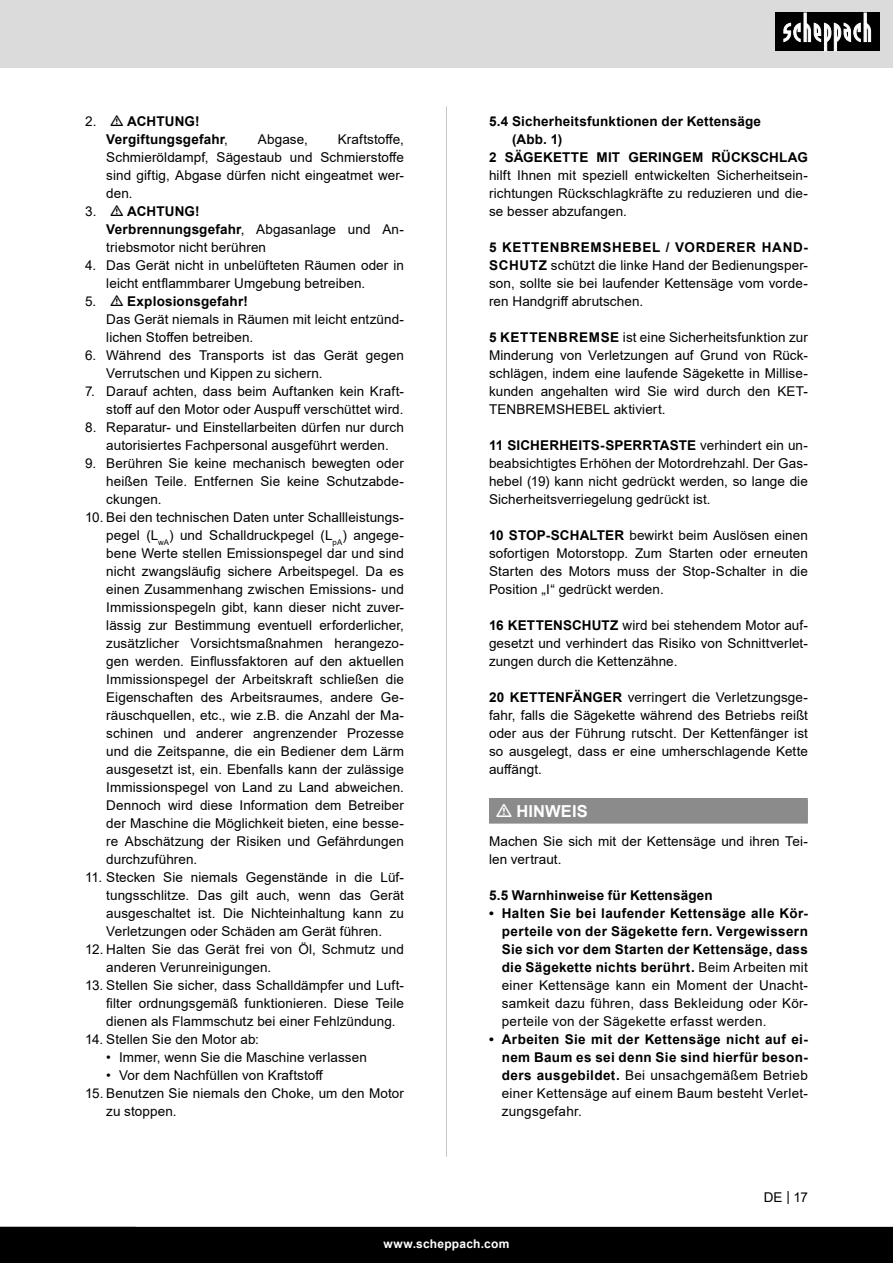
<style>
.page{position:relative;width:893px;height:1263px;background:#fff}
.page>*{position:absolute;margin:0;border:0;box-sizing:border-box;transform-origin:0 0}
.t1{font:700 16.5px "Arial";letter-spacing:.01em;color:#fff}
.t2{font:13.5px/18px "Arial";letter-spacing:.005em;color:#000;text-align:justify}
.t3{font:700 13.5px/18px "Arial";letter-spacing:.02em;color:#000;text-align:justify}
.t4{font:700 12px "Arial";letter-spacing:.02em;color:#fff}
.s1{font-weight:400}
.s2{font-weight:700}
</style>
<div class="page">
<div style="left:0;top:0;width:893px;height:67px;background:#dbdbdb"></div>
<div style="left:0;top:1227px;width:893px;height:36px;background:#000"></div>
<div style="left:775px;top:13px;width:105px;height:38px;background:#000"></div>
<svg style="left:783px;top:13px;width:88px;height:38px"></svg>
<hr style="left:446px;top:106px;width:1px;height:1051px;background:#c7c7c7">
<div style="left:490px;top:799px;width:317px;height:24px;background:#8b8b8b"></div>
<hr style="left:489px;top:798px;width:319px;height:2px;background:#8b8b8b">
<svg style="left:489px;top:800px;width:1px;height:22px"></svg>
<hr style="left:806px;top:800px;width:2px;height:22px;background:#8b8b8b">
<hr style="left:489px;top:822px;width:319px;height:2px;background:#8b8b8b">
<p class="t3" style="left:85px;top:112px;width:116px"><span class="s1">2.</span> ACHTUNG!</p>
<p class="t3" style="left:106px;top:130px;width:123px">Vergiftungsgefahr<span class="s1">,</span></p>
<p class="t2" style="left:258px;top:130px;width:52px">Abgase,</p>
<p class="t2" style="left:106px;top:130px;width:299px;text-indent:231px">Kraftstoffe, Schmieröldampf, Sägestaub und Schmierstoffe sind giftig, Abgase dürfen nicht eingeatmet wer&shy;den.</p>
<p class="t3" style="left:85px;top:202px;width:116px"><span class="s1">3.</span> ACHTUNG!</p>
<p class="t2" style="left:106px;top:220px;width:299px"><span class="s2">Verbrennungsgefahr</span>, Abgasanlage und An&shy;triebsmotor nicht berühren</p>
<p class="t2" style="left:106px;top:256px;width:299px;text-indent:-21px">4. Das Gerät nicht in unbelüfteten Räumen oder in leicht entflammbarer Umgebung betreiben.</p>
<p class="t3" style="left:85px;top:292px;width:164px"><span class="s1">5.</span> Explosionsgefahr!</p>
<p class="t2" style="left:106px;top:310px;width:299px">Das Gerät niemals in Räumen mit leicht entzünd&shy;lichen Stoffen betreiben.</p>
<p class="t2" style="left:106px;top:346px;width:299px;text-indent:-21px">6. Während des Transports ist das Gerät gegen<br>Verrutschen und Kippen zu sichern.</p>
<p class="t2" style="left:85px;top:382px;width:320px;text-align:right">7. Darauf achten, dass beim Auftanken kein Kraft&shy;stoff auf den Motor oder Auspuff verschüttet wird.</p>
<p class="t2" style="left:85px;top:418px;width:320px;text-align:center">8. Reparatur- und Einstellarbeiten dürfen nur durch autorisiertes Fachpersonal ausgeführt werden.</p>
<p class="t2" style="left:106px;top:454px;width:299px;text-indent:-21px">9. Berühren Sie keine mechanisch bewegten oder heißen Teile. Entfernen Sie keine Schutzabde&shy;ckungen.</p>
<p class="t2" style="left:106px;top:508px;width:299px;text-indent:-21px">10. Bei den technischen Daten unter Schallleistungs&shy;pegel (L<sub>wA</sub>) und Schalldruckpegel (L<sub>pA</sub>) angege&shy;bene Werte stellen Emissionspegel dar und sind nicht zwangsläufig sichere Arbeitspegel. Da es einen Zusammenhang zwischen Emissions- und Immissionspegeln gibt, kann dieser nicht zuver&shy;lässig zur Bestimmung eventuell erforderlicher, zusätzlicher Vorsichtsmaßnahmen herangezo&shy;gen werden. Einflussfaktoren auf den aktuellen Immissionspegel der Arbeitskraft schließen die Eigenschaften des Arbeitsraumes, andere Ge&shy;räuschquellen, etc., wie z.B. die Anzahl der Ma&shy;schinen und anderer angrenzender Prozesse und die Zeitspanne, die ein Bediener dem Lärm ausgesetzt ist, ein. Ebenfalls kann der zulässige Immissionspegel von Land zu Land abweichen.<br>Dennoch wird diese Information dem Betreiber der Maschine die Möglichkeit bieten, eine besse&shy;re Abschätzung der Risiken und Gefährdungen durchzuführen.</p>
<p class="t2" style="left:106px;top:868px;width:299px;text-indent:-21px">11. Stecken Sie niemals Gegenstände in die Lüf&shy;tungsschlitze. Das gilt auch, wenn das Gerät ausgeschaltet ist. Die Nichteinhaltung kann zu Verletzungen oder Schäden am Gerät führen.</p>
<p class="t2" style="left:106px;top:940px;width:299px;text-indent:-21px">12. Halten Sie das Gerät frei von Öl, Schmutz und anderen Verunreinigungen.</p>
<p class="t2" style="left:106px;top:976px;width:299px;text-indent:-21px">13. Stellen Sie sicher, dass Schalldämpfer und Luft&shy;filter ordnungsgemäß funktionieren. Diese Teile dienen als Flammschutz bei einer Fehlzündung.</p>
<p class="t2" style="left:85px;top:1030px;width:175px">14. Stellen Sie den Motor ab:</p>
<p class="t2" style="left:106px;top:1048px;width:262px">• Immer, wenn Sie die Maschine verlassen</p>
<p class="t2" style="left:106px;top:1066px;width:218px">• Vor dem Nachfüllen von Kraftstoff</p>
<p class="t2" style="left:106px;top:1084px;width:299px;text-indent:-21px">15. Benutzen Sie niemals den Choke, um den Motor zu stoppen.</p>
<p class="t3" style="left:512px;top:112px;width:251px;text-indent:-23px">5.4 Sicherheitsfunktionen der Kettensäge (Abb. 1)</p>
<p class="t2" style="left:489px;top:148px;width:320px"><span class="s2">2 SÄGEKETTE MIT GERINGEM RÜCKSCHLAG </span>hilft Ihnen mit speziell entwickelten Sicherheitsein&shy;richtungen Rückschlagkräfte zu reduzieren und die&shy;se besser abzufangen.</p>
<p class="t2" style="left:489px;top:238px;width:320px"><span class="s2">5 KETTENBREMSHEBEL / VORDERER HAND-SCHUTZ</span> schützt die linke Hand der Bedienungsper&shy;son, sollte sie bei laufender Kettensäge vom vorde&shy;ren Handgriff abrutschen.</p>
<p class="t2" style="left:489px;top:328px;width:320px"><span class="s2">5 KETTENBREMSE</span> ist eine Sicherheitsfunktion zur Minderung von Verletzungen auf Grund von Rück&shy;schlägen, indem eine laufende Sägekette in Millise&shy;kunden angehalten wird Sie wird durch den KET-TENBREMSHEBEL aktiviert.</p>
<p class="t2" style="left:489px;top:436px;width:320px"><span class="s2">11 SICHERHEITS-SPERRTASTE</span> verhindert ein un&shy;beabsichtigtes Erhöhen der Motordrehzahl. Der Gas&shy;hebel (19) kann nicht gedrückt werden, so lange die Sicherheitsverriegelung gedrückt ist.</p>
<p class="t2" style="left:489px;top:526px;width:320px"><span class="s2">10 STOP-SCHALTER</span> bewirkt beim Auslösen einen sofortigen Motorstopp. Zum Starten oder erneuten Starten des Motors muss der Stop-Schalter in die Position „I“ gedrückt werden.</p>
<p class="t2" style="left:489px;top:616px;width:320px"><span class="s2">16 KETTENSCHUTZ</span> wird bei stehendem Motor auf&shy;gesetzt und verhindert das Risiko von Schnittverlet&shy;zungen durch die Kettenzähne.</p>
<p class="t2" style="left:489px;top:688px;width:320px"><span class="s2">20 KETTENFÄNGER</span> verringert die Verletzungsge&shy;fahr, falls die Sägekette während des Betriebs reißt oder aus der Führung rutscht. Der Kettenfänger ist so ausgelegt, dass er eine umherschlagende Kette auffängt.</p>
<p class="t1" style="left:516px;top:799px;width:73px">HINWEIS</p>
<p class="t2" style="left:489px;top:832px;width:320px">Machen Sie sich mit der Kettensäge und ihren Tei&shy;len vertraut.</p>
<p class="t3" style="left:489px;top:886px;width:225px">5.5 Warnhinweise für Kettensägen</p>
<p class="t3" style="left:502px;top:904px;width:308px;text-indent:-13px">• Halten Sie bei laufender Kettensäge alle Kör&shy;perteile von der Sägekette fern. Vergewissern Sie sich vor dem Starten der Kettensäge, dass die Sägekette nichts berührt. <span class="s1">Beim Arbeiten mit einer Kettensäge kann ein Moment der Unacht&shy;samkeit dazu führen, dass Bekleidung oder Kör&shy;perteile von der Sägekette erfasst werden.</span></p>
<p class="t3" style="left:502px;top:1030px;width:308px;text-indent:-13px">• Arbeiten Sie mit der Kettensäge nicht auf ei&shy;nem Baum es sei denn Sie sind hierfür beson&shy;ders ausgebildet. <span class="s1">Bei unsachgemäßem Betrieb einer Kettensäge auf einem Baum besteht Verlet&shy;zungsgefahr.</span></p>
<p class="t2" style="left:764px;top:1188px;width:46px">DE | 17</p>
<p class="t4" style="left:384px;top:1235px;width:127px">www.scheppach.com</p>
</div>
